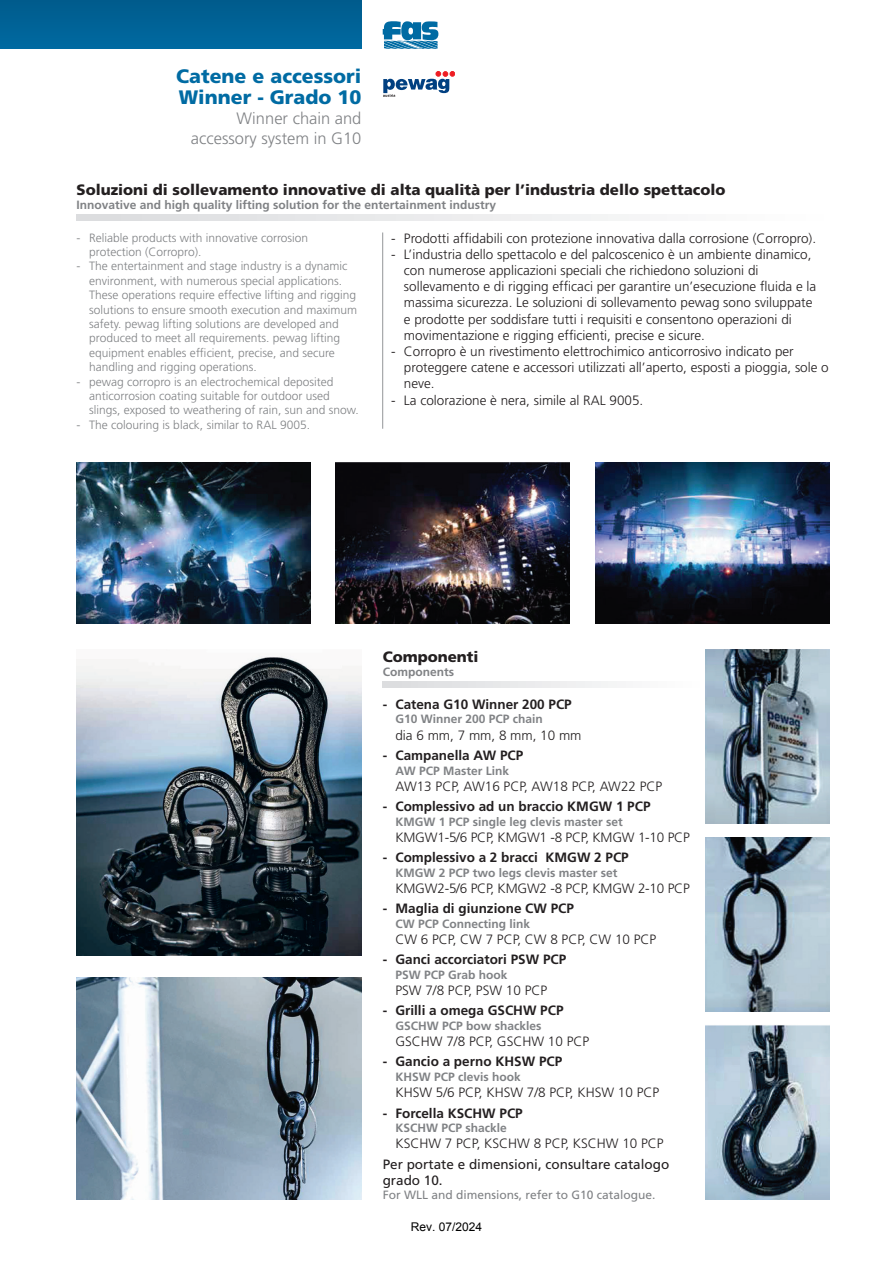
<style>
.page{position:relative;width:893px;height:1263px;background:#fff}
.page>*{position:absolute;margin:0;border:0;box-sizing:border-box;transform-origin:0 0}
.t1{font:900 19.5px/21px "Frutiger";color:#006ba3}
.t2{font:300 16.5px/19.8px "Frutiger";color:#808285;text-align:right}
.t3{font:900 15px "Frutiger";color:#231f20}
.t4{font:300 13.5px/16.2px "Frutiger";color:#231f20}
.t5{font:700 13.5px "Frutiger";color:#231f20}
.t6{font:13.5px/16.2px "Frutiger";color:#231f20}
.t7{font:300 12px/14.4px "Frutiger";color:#808285}
.t8{font:700 12px "Frutiger";color:#808285}
.t9{font:12px "Frutiger";color:#808285}
.t10{font:12px "Arial";color:#000}
</style>
<div class="page">
<svg style="left:383px;top:21px;width:55px;height:28px"></svg>
<div style="left:0;top:0;width:361px;height:49px;background:#006297"></div>
<svg style="left:383px;top:71px;width:72px;height:26px"></svg>
<svg style="left:77px;top:214px;width:552px;height:7px"></svg>
<svg style="left:383px;top:681px;width:234px;height:6px"></svg>
<hr style="left:382px;top:232px;width:1px;height:197px;background:#939598">
<img style="left:706px;top:1025px;width:123px;height:174px">
<img style="left:706px;top:837px;width:123px;height:174px">
<img style="left:706px;top:650px;width:123px;height:174px">
<img style="left:77px;top:656px;width:284px;height:300px">
<img style="left:77px;top:977px;width:284px;height:222px">
<img style="left:595px;top:462px;width:234px;height:162px">
<img style="left:77px;top:462px;width:233px;height:162px">
<img style="left:336px;top:462px;width:234px;height:162px">
<h1 class="t1" style="left:176px;top:66px;width:187px">Catene e accessori<br>Winner - Grado 10</h1>
<p class="t2" style="left:191px;top:109px;width:172px">Winner chain and accessory system in G10</p>
<p class="t3" style="left:77px;top:180px;width:650px">Soluzioni di sollevamento innovative di alta qualità per l’industria dello spettacolo</p>
<p class="t8" style="left:77px;top:198px;width:421px">Innovative and high quality lifting solution for the entertainment industry</p>
<p class="t7" style="left:89px;top:230px;width:220px;text-indent:-13px">- Reliable products with innovative corrosion protection (Corropro).</p>
<p class="t7" style="left:89px;top:259px;width:269px;text-indent:-13px">- The entertainment and stage industry is a dynamic environment, with numerous special applications.<br>These operations require effective lifting and rigging solutions to ensure smooth execution and maximum safety. pewag lifting solutions are developed and produced to meet all requirements. pewag lifting equipment enables efficient, precise, and secure handling and rigging operations.</p>
<p class="t7" style="left:89px;top:374px;width:271px;text-indent:-13px">- pewag corropro is an electrochemical deposited anticorrosion coating suitable for outdoor used slings, exposed to weathering of rain, sun and snow.</p>
<p class="t7" style="left:77px;top:418px;width:235px">- The colouring is black, similar to RAL 9005.</p>
<p class="t4" style="left:391px;top:230px;width:426px">- Prodotti affidabili con protezione innovativa dalla corrosione (Corropro).</p>
<p class="t4" style="left:404px;top:246px;width:414px;text-indent:-13px">- L’industria dello spettacolo e del palcoscenico è un ambiente dinamico, con numerose applicazioni speciali che richiedono soluzioni di sollevamento e di rigging efficaci per garantire un’esecuzione fluida e la massima sicurezza. Le soluzioni di sollevamento pewag sono sviluppate e prodotte per soddisfare tutti i requisiti e consentono operazioni di movimentazione e rigging efficienti, precise e sicure.</p>
<p class="t4" style="left:404px;top:343px;width:426px;text-indent:-13px">- Corropro è un rivestimento elettrochimico anticorrosivo indicato per proteggere catene e accessori utilizzati all’aperto, esposti a pioggia, sole o neve.</p>
<p class="t4" style="left:391px;top:392px;width:254px">- La colorazione è nera, simile al RAL 9005.</p>
<p class="t3" style="left:383px;top:647px;width:97px">Componenti</p>
<p class="t8" style="left:383px;top:665px;width:73px">Components</p>
<p class="t5" style="left:383px;top:696px;width:191px">- Catena G10 Winner 200 PCP</p>
<p class="t8" style="left:395px;top:712px;width:149px">G10 Winner 200 PCP chain</p>
<p class="t4" style="left:395px;top:727px;width:188px">dia 6 mm, 7 mm, 8 mm, 10 mm</p>
<p class="t5" style="left:383px;top:747px;width:142px">- Campanella AW PCP</p>
<p class="t8" style="left:395px;top:763px;width:115px">AW PCP Master Link</p>
<p class="t4" style="left:395px;top:778px;width:268px">AW13 PCP, AW16 PCP, AW18 PCP, AW22 PCP</p>
<p class="t5" style="left:383px;top:798px;width:269px">- Complessivo ad un braccio KMGW 1 PCP</p>
<p class="t8" style="left:395px;top:814px;width:229px">KMGW 1 PCP single leg clevis master set</p>
<p class="t4" style="left:395px;top:829px;width:296px">KMGW1-5/6 PCP, KMGW1 -8 PCP, KMGW 1-10 PCP</p>
<p class="t5" style="left:383px;top:850px;width:248px">- Complessivo a 2 bracci KMGW 2 PCP</p>
<p class="t8" style="left:395px;top:865px;width:224px">KMGW 2 PCP two legs clevis master set</p>
<p class="t4" style="left:395px;top:880px;width:296px">KMGW2-5/6 PCP, KMGW2 -8 PCP, KMGW 2-10 PCP</p>
<p class="t5" style="left:383px;top:901px;width:193px">- Maglia di giunzione CW PCP</p>
<p class="t8" style="left:395px;top:916px;width:136px">CW PCP Connecting link</p>
<p class="t4" style="left:395px;top:931px;width:262px">CW 6 PCP, CW 7 PCP, CW 8 PCP, CW 10 PCP</p>
<p class="t5" style="left:383px;top:952px;width:185px">- Ganci accorciatori PSW PCP</p>
<p class="t8" style="left:395px;top:967px;width:114px">PSW PCP Grab hook</p>
<p class="t4" style="left:395px;top:982px;width:153px">PSW 7/8 PCP, PSW 10 PCP</p>
<p class="t5" style="left:383px;top:1003px;width:182px">- Grilli a omega GSCHW PCP</p>
<p class="t8" style="left:395px;top:1018px;width:148px">GSCHW PCP bow shackles</p>
<p class="t4" style="left:395px;top:1033px;width:195px">GSCHW 7/8 PCP, GSCHW 10 PCP</p>
<p class="t5" style="left:383px;top:1054px;width:181px">- Gancio a perno KHSW PCP</p>
<p class="t8" style="left:395px;top:1070px;width:127px">KHSW PCP clevis hook</p>
<p class="t4" style="left:395px;top:1084px;width:265px">KHSW 5/6 PCP, KHSW 7/8 PCP, KHSW 10 PCP</p>
<p class="t5" style="left:383px;top:1105px;width:142px">- Forcella KSCHW PCP</p>
<p class="t8" style="left:395px;top:1121px;width:113px">KSCHW PCP shackle</p>
<p class="t4" style="left:395px;top:1135px;width:270px">KSCHW 7 PCP, KSCHW 8 PCP, KSCHW 10 PCP</p>
<p class="t6" style="left:383px;top:1156px;width:288px">Per portate e dimensioni, consultare catalogo grado 10.</p>
<p class="t9" style="left:383px;top:1188px;width:274px">For WLL and dimensions, refer to G10 catalogue.</p>
<p class="t10" style="left:411px;top:1219px;width:73px">Rev. 07/2024</p>
</div>
